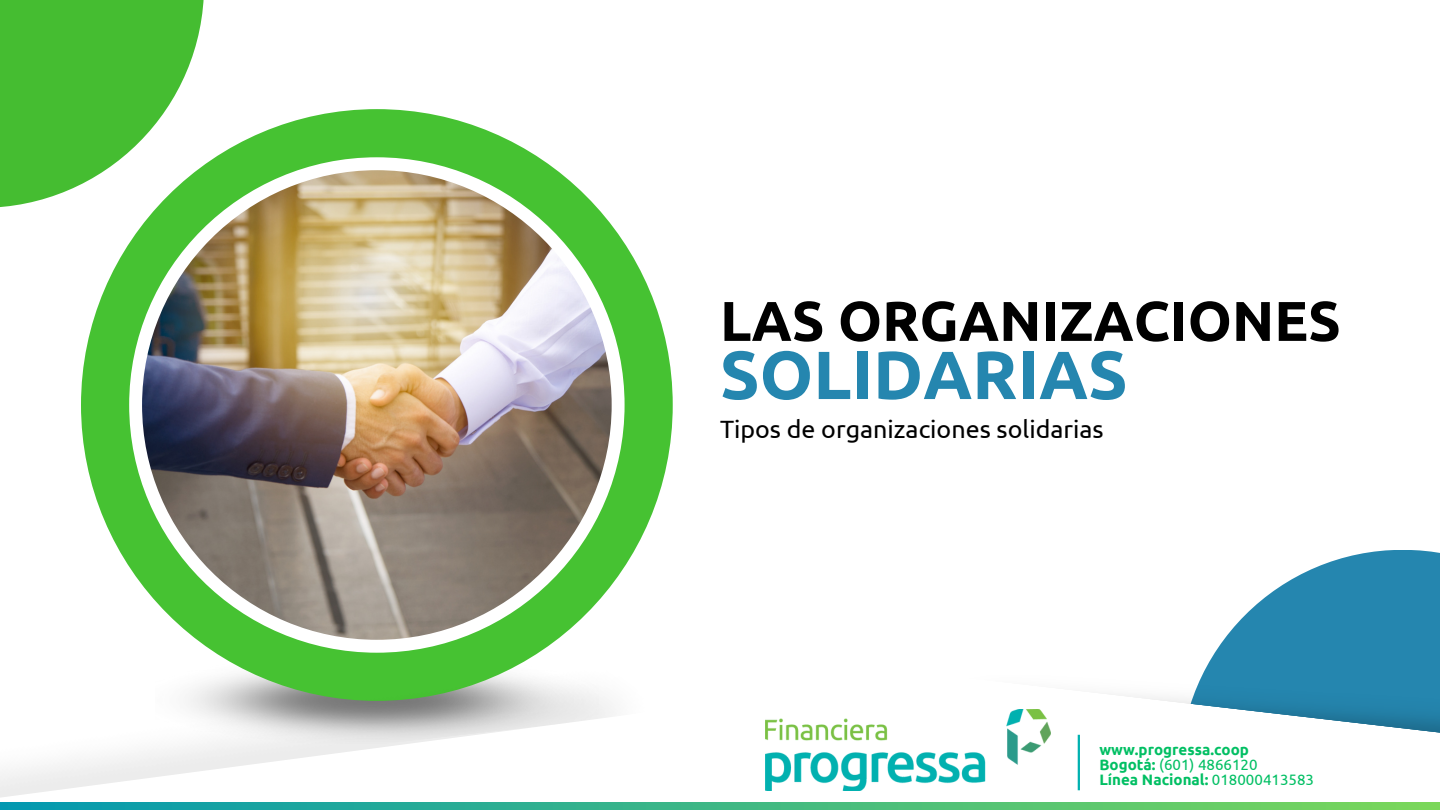
<style>
.page{position:relative;width:1440px;height:810px;background:#fff}
.page>*{position:absolute;margin:0;border:0;box-sizing:border-box;transform-origin:0 0}
.t1{font:700 68px "Ubuntu";color:#2586af}
.t2{font:700 56px "Ubuntu";color:#000}
.t3{font:25px "Ubuntu";color:#000}
.t4{font:700 15.1px "Ubuntu";color:#00bf63}
.t5{font:15.1px "Ubuntu";color:#00bf63}
.s1{font-weight:700}
.s2{font-weight:400}
</style>
<div class="page">
<svg style="left:208px;top:109px;width:338px;height:53px;fill:#46c232"></svg>
<svg style="left:1202px;top:550px;width:238px;height:126px;fill:#2586af"></svg>
<div style="left:0;top:0;width:204px;height:208px;background:#45bd31"></div>
<svg style="left:933px;top:678px;width:507px;height:125px"></svg>
<img style="left:766px;top:710px;width:284px;height:81px">
<hr style="left:1078px;top:735px;width:2px;height:55px;background:#00b1b0">
<svg style="left:685px;top:803px;width:755px;height:7px;background:#5bc670"></svg>
<img style="left:0;top:162px;width:685px;height:648px">
<p class="t2" style="left:720px;top:289px;width:622px">LAS ORGANIZACIONES</p>
<p class="t1" style="left:720px;top:336px;width:409px">SOLIDARIAS</p>
<p class="t3" style="left:720px;top:415px;width:385px">Tipos de organizaciones solidarias</p>
<p class="t4" style="left:1099px;top:741px;width:151px">www.progressa.coop</p>
<p class="t5" style="left:1099px;top:756px;width:160px"><span class="s1">Bogotá:</span> (601) 4866120</p>
<p class="t4" style="left:1099px;top:771px;width:216px">Línea Nacional: <span class="s2">018000413583</span></p>
</div>
